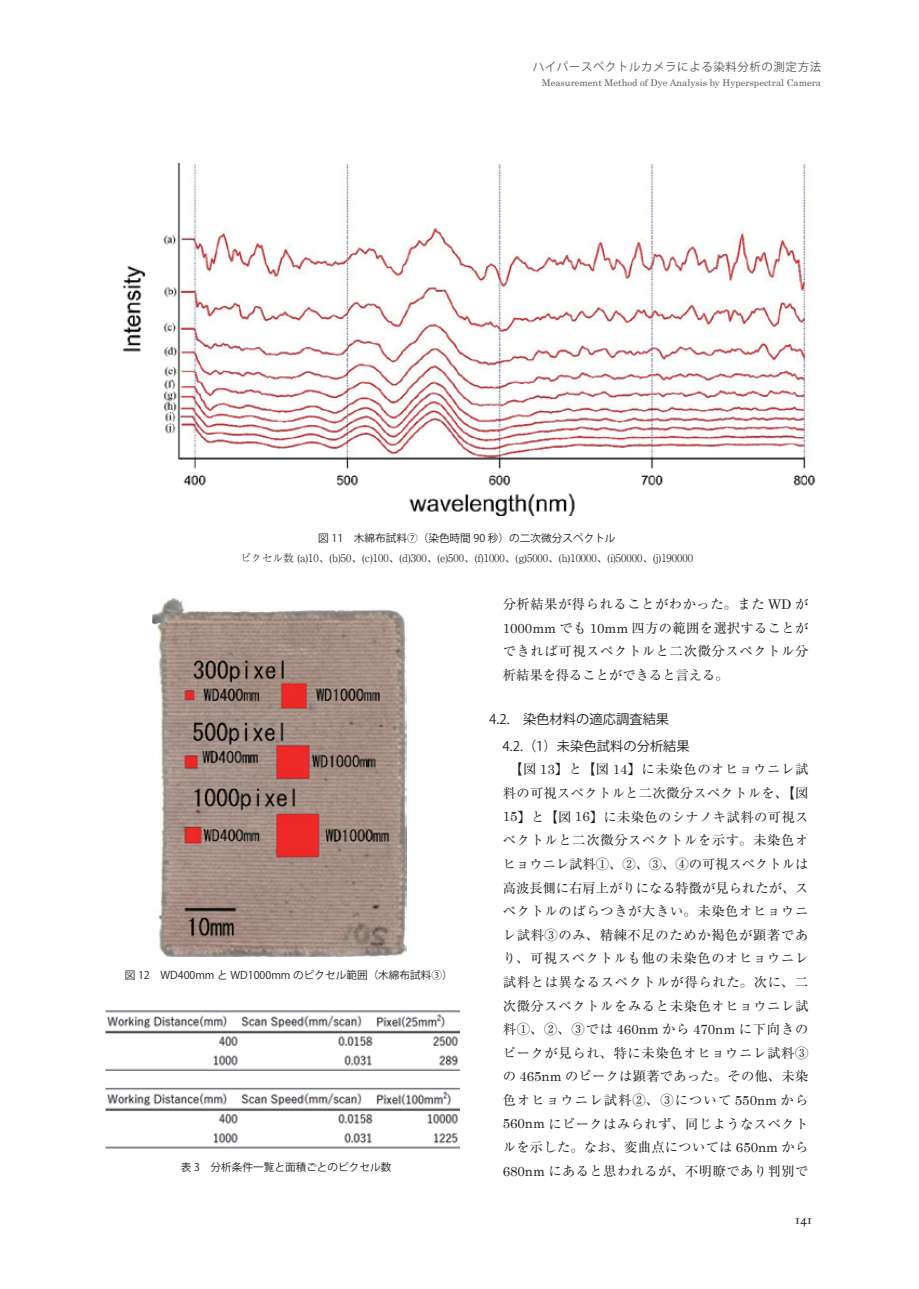
<style>
.page{position:relative;width:919px;height:1289px;background:#fff}
.page>*{position:absolute;margin:0;border:0;box-sizing:border-box;transform-origin:0 0}
.t1{font:13.8px "Calligraphic 421 BT Roman B";color:#231f20}
.t2{font:13.35px/23.5px "Ryumin Pro";letter-spacing:.035em;color:#231f20;text-align:justify}
.t3{font:13.35px/26.8px "Koz Go Pro";color:#231f20}
.t4{font:11.4px "Koz Go Pro";letter-spacing:.05em;color:#57585a}
.t5{font:10.65px "Koz Go Pro";color:#231f20}
.t6{font:300 10.65px "Ryumin Pro";color:#231f20}
.t7{font:9.3px "Century";color:#57585a}
.s1{font-family:"Century"}
.s2{font-family:"Koz Min Pr 6 N"}
</style>
<div class="page">
<img style="left:123px;top:162px;width:693px;height:353px">
<img style="left:152px;top:598px;width:254px;height:358px">
<img style="left:105px;top:1010px;width:355px;height:139px">
<p class="t4" style="left:533px;top:60px;width:290px">ハイパースペクトルカメラによる染料分析の測定方法</p>
<p class="t7" style="left:542px;top:75px;width:281px">Measurement Method of Dye Analysis by Hyperspectral Camera</p>
<p class="t5" style="left:318px;top:531px;width:299px">図 11　木綿布試料⑦（染色時間 90 秒）の二次微分スペクトル</p>
<p class="t6" style="left:240px;top:549px;width:454px">ピクセル数 (a)10、(b)50、(c)100、(d)300、(e)500、(f)1000、(g)5000、(h)10000、(i)50000、(j)190000</p>
<p class="t5" style="left:125px;top:968px;width:329px">図 12　WD400mm と WD1000mm のピクセル範囲（木綿布試料③）</p>
<p class="t5" style="left:181px;top:1159px;width:212px">表 3　分析条件一覧と面積ごとのピクセル数</p>
<p class="t2" style="left:502px;top:591px;width:307px">分析結果が得られることがわかった。また <span class="s1">WD</span> が<span class="s1">1000mm</span> でも <span class="s1">10mm</span> 四方の範囲を選択することができれば可視スペクトルと二次微分スペクトル分析結果を得ることができると言える。</p>
<p class="t3" style="left:502px;top:706px;width:189px;text-indent:-13px">4.2.　染色材料の適応調査結果<br>4.2.（1）未染色試料の分析結果</p>
<p class="t2" style="left:502px;top:756px;width:307px">　【図 <span class="s1">13</span><span class="s2">】</span>と【図 <span class="s1">14</span><span class="s2">】</span>に未染色のオヒョウニレ試料の可視スペクトルと二次微分スペクトルを、【図<span class="s1">15</span><span class="s2">】</span>と【図 <span class="s1">16</span><span class="s2">】</span>に未染色のシナノキ試料の可視スペクトルと二次微分スペクトルを示す。未染色オヒョウニレ試料①、②、③、④の可視スペクトルは高波長側に右肩上がりになる特徴が見られたが、スペクトルのばらつきが大きい。未染色オヒョウニレ試料③のみ、精練不足のためか褐色が顕著であり、可視スペクトルも他の未染色のオヒョウニレ試料とは異なるスペクトルが得られた。次に、二次微分スペクトルをみると未染色オヒョウニレ試料①、②、③では <span class="s1">460nm</span> から <span class="s1">470nm</span> に下向きのピークが見られ、特に未染色オヒョウニレ試料③の <span class="s1">465nm</span> のピークは顕著であった。その他、未染色オヒョウニレ試料②、③について <span class="s1">550nm</span> から<span class="s1">560nm</span> にピークはみられず、同じようなスペクトルを示した。なお、変曲点については <span class="s1">650nm</span> から<span class="s1">680nm</span> にあると思われるが、不明瞭であり判別で</p>
<p class="t1" style="left:795px;top:1209px;width:18px">141</p>
</div>
